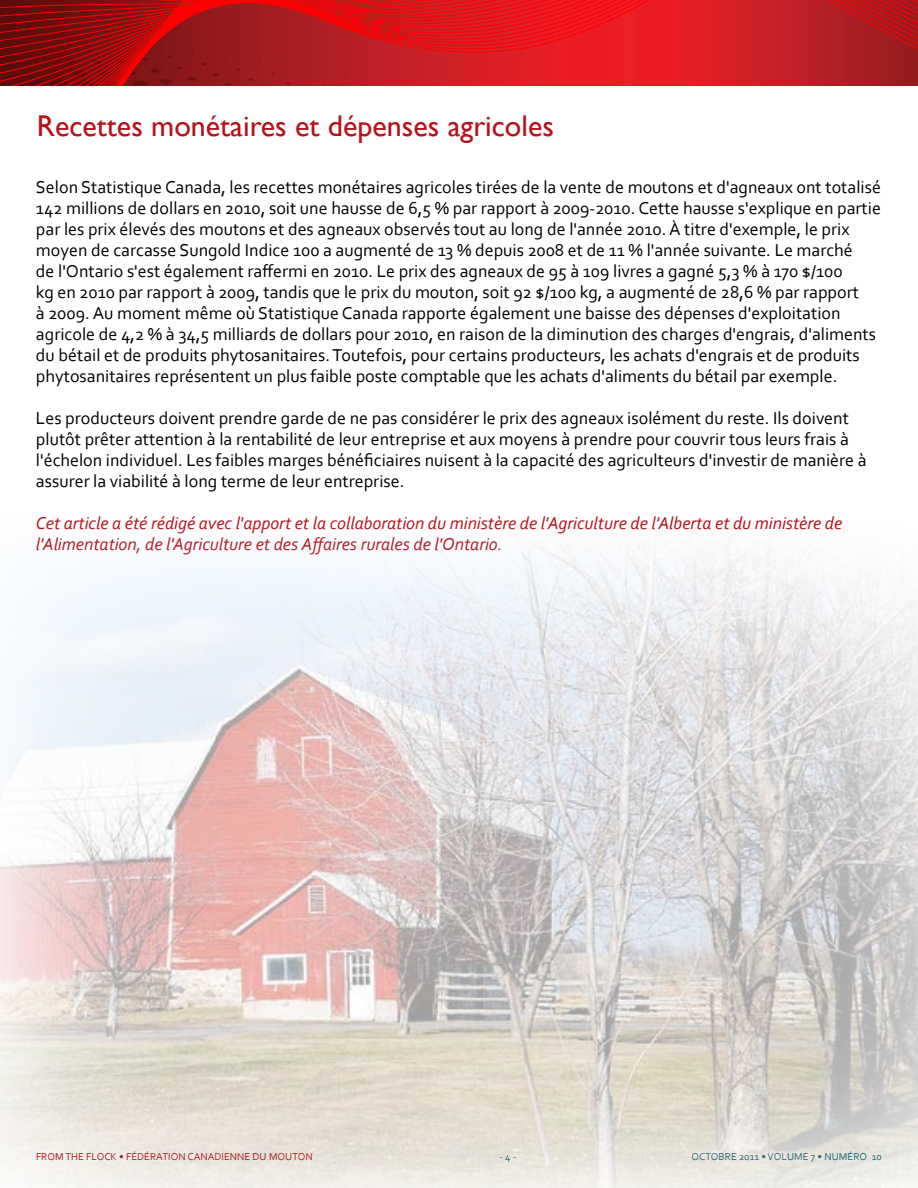
<style>
.page{position:relative;width:918px;height:1188px;background:#fff}
.page>*{position:absolute;margin:0;border:0;box-sizing:border-box;transform-origin:0 0}
.t1{font:30px "Gill Sans";color:#b5121b}
.t2{font:18px/21px "Corbel";color:#000}
.t3{font:italic 18px/21px "Corbel";color:#b5121b}
.t4{font:10.5px "Corbel";color:#b5121b}
.t5{font:10.5px "Corbel";color:#1b6882}
</style>
<div class="page">
<svg style="left:0;top:0;width:918px;height:85px"></svg>
<img style="left:0;top:544px;width:918px;height:644px">
<h1 class="t1" style="left:37px;top:109px;width:518px">Recettes monétaires et dépenses agricoles</h1>
<p class="t2" style="left:36px;top:176px;width:847px">Selon Statistique Canada, les recettes monétaires agricoles tirées de la vente de moutons et d'agneaux ont totalisé 142 millions de dollars en 2010, soit une hausse de 6,5 % par rapport à 2009-2010. Cette hausse s'explique en partie par les prix élevés des moutons et des agneaux observés tout au long de l'année 2010. À titre d'exemple, le prix moyen de carcasse Sungold Indice 100 a augmenté de 13 % depuis 2008 et de 11 % l'année suivante. Le marché<br>de l'Ontario s'est également raffermi en 2010. Le prix des agneaux de 95 à 109 livres a gagné 5,3 % à 170 $/100<br>kg en 2010 par rapport à 2009, tandis que le prix du mouton, soit 92 $/100 kg, a augmenté de 28,6 % par rapport<br>à 2009. Au moment même où Statistique Canada rapporte également une baisse des dépenses d'exploitation agricole de 4,2 % à 34,5 milliards de dollars pour 2010, en raison de la diminution des charges d'engrais, d'aliments du bétail et de produits phytosanitaires. Toutefois, pour certains producteurs, les achats d'engrais et de produits phytosanitaires représentent un plus faible poste comptable que les achats d'aliments du bétail par exemple.</p>
<p class="t2" style="left:36px;top:408px;width:832px">Les producteurs doivent prendre garde de ne pas considérer le prix des agneaux isolément du reste. Ils doivent plutôt prêter attention à la rentabilité de leur entreprise et aux moyens à prendre pour couvrir tous leurs frais à l'échelon individuel. Les faibles marges bénéficiaires nuisent à la capacité des agriculteurs d'investir de manière à assurer la viabilité à long terme de leur entreprise.</p>
<p class="t3" style="left:36px;top:513px;width:808px">Cet article a été rédigé avec l'apport et la collaboration du ministère de l'Agriculture de l'Alberta et du ministère de l'Alimentation, de l'Agriculture et des Affaires rurales de l'Ontario.</p>
<p class="t4" style="left:36px;top:1150px;width:278px">FROM THE FLOCK • FÉDÉRATION CANADIENNE DU MOUTON</p>
<p class="t5" style="left:499px;top:1150px;width:19px">- 4 -</p>
<p class="t5" style="left:691px;top:1150px;width:192px">OCTOBRE 2011 • VOLUME 7 • NUMÉRO 10</p>
</div>
